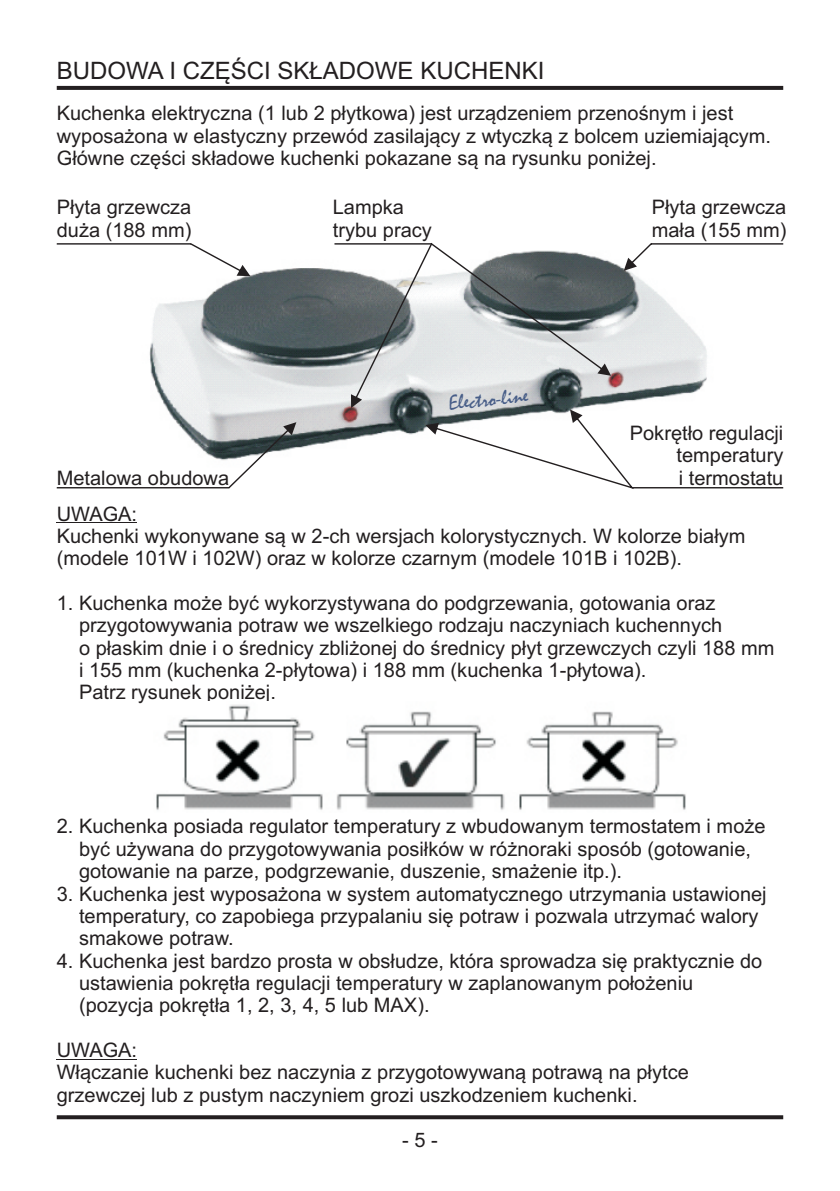
<style>
.page{position:relative;width:840px;height:1191px;background:#fff}
.page>*{position:absolute;margin:0;border:0;box-sizing:border-box;transform-origin:0 0}
.t1{font:24px "Arial";color:#231f20}
.t2{font:21.4px "Mistral";color:#485e88}
.t3{font:20px/22.4px "Arial";color:#231f20}
</style>
<div class="page">
<svg style="left:57px;top:1115px;width:725px;height:4px;background:#312d2e"></svg>
<svg style="left:57px;top:86px;width:725px;height:4px;background:#272425"></svg>
<hr style="left:57px;top:1058px;width:80px;height:1px;background:#231f20">
<img style="left:156px;top:704px;width:530px;height:106px">
<img style="left:149px;top:261px;width:558px;height:187px">
<svg style="left:57px;top:243px;width:193px;height:33px"></svg>
<svg style="left:623px;top:243px;width:159px;height:28px"></svg>
<svg style="left:351px;top:243px;width:259px;height:165px"></svg>
<hr style="left:334px;top:243px;width:97px;height:2px;background:#231f20">
<svg style="left:57px;top:422px;width:239px;height:66px"></svg>
<svg style="left:425px;top:409px;width:208px;height:80px"></svg>
<hr style="left:631px;top:487px;width:151px;height:1px;background:#231f20">
<hr style="left:57px;top:522px;width:80px;height:1px;background:#231f20">
<p class="t1" style="left:57px;top:62px;width:489px">BUDOWA I CZÊŒCI SK£ADOWE KUCHENKI</p>
<p class="t3" style="left:57px;top:104px;width:715px">Kuchenka elektryczna (1 lub 2 p³ytkowa) jest urz¹dzeniem przenoœnym i jest wyposa¿ona w elastyczny przewód zasilaj¹cy z wtyczk¹ z bolcem uziemiaj¹cym.<br>G³ówne czêœci sk³adowe kuchenki pokazane s¹ na rysunku poni¿ej.</p>
<p class="t3" style="left:57px;top:198px;width:136px">P³yta grzewcza du¿a (188 mm)</p>
<p class="t3" style="left:332px;top:198px;width:100px">Lampka trybu pracy</p>
<p class="t2" style="left:448px;top:396px;width:81px;rotate:-6deg">Electro-line</p>
<p class="t3" style="left:651px;top:198px;width:136px">P³yta grzewcza ma³a (155 mm)</p>
<p class="t3" style="left:629px;top:423px;width:155px;text-align:right">Pokrêt³o regulacji temperatury</p>
<p class="t3" style="left:57px;top:468px;width:174px">Metalowa obudowa</p>
<p class="t3" style="left:678px;top:468px;width:106px">i termostatu</p>
<p class="t3" style="left:57px;top:504px;width:689px">UWAGA:<br>Kuchenki wykonywane s¹ w 2-ch wersjach kolorystycznych. W kolorze bia³ym (modele 101W i 102W) oraz w kolorze czarnym (modele 101B i 102B).</p>
<p class="t3" style="left:79px;top:593px;width:696px;text-indent:-22px">1. Kuchenka mo¿e byæ wykorzystywana do podgrzewania, gotowania oraz przygotowywania potraw we wszelkiego rodzaju naczyniach kuchennych<br>o p³askim dnie i o œrednicy zbli¿onej do œrednicy p³yt grzewczych czyli 188 mm i 155 mm (kuchenka 2-p³ytowa) i 188 mm (kuchenka 1-p³ytowa).<br>Patrz rysunek poni¿ej.</p>
<p class="t3" style="left:79px;top:817px;width:687px;text-indent:-22px">2. Kuchenka posiada regulator temperatury z wbudowanym termostatem i mo¿e byæ u¿ywana do przygotowywania posi³ków w ró¿noraki sposób (gotowanie, gotowanie na parze, podgrzewanie, duszenie, sma¿enie itp.).</p>
<p class="t3" style="left:79px;top:884px;width:688px;text-indent:-22px">3. Kuchenka jest wyposa¿ona w system automatycznego utrzymania ustawionej temperatury, co zapobiega przypalaniu siê potraw i pozwala utrzymaæ walory smakowe potraw.</p>
<p class="t3" style="left:79px;top:951px;width:684px;text-indent:-22px">4. Kuchenka jest bardzo prosta w obs³udze, która sprowadza siê praktycznie do ustawienia pokrêt³a regulacji temperatury w zaplanowanym po³o¿eniu (pozycja pokrêt³a 1, 2, 3, 4, 5 lub MAX).</p>
<p class="t3" style="left:57px;top:1040px;width:633px">UWAGA:<br>W³¹czanie kuchenki bez naczynia z przygotowywan¹ potraw¹ na p³ytce grzewczej lub z pustym naczyniem grozi uszkodzeniem kuchenki.</p>
<p class="t3" style="left:402px;top:1130px;width:37px">- 5 -</p>
</div>
